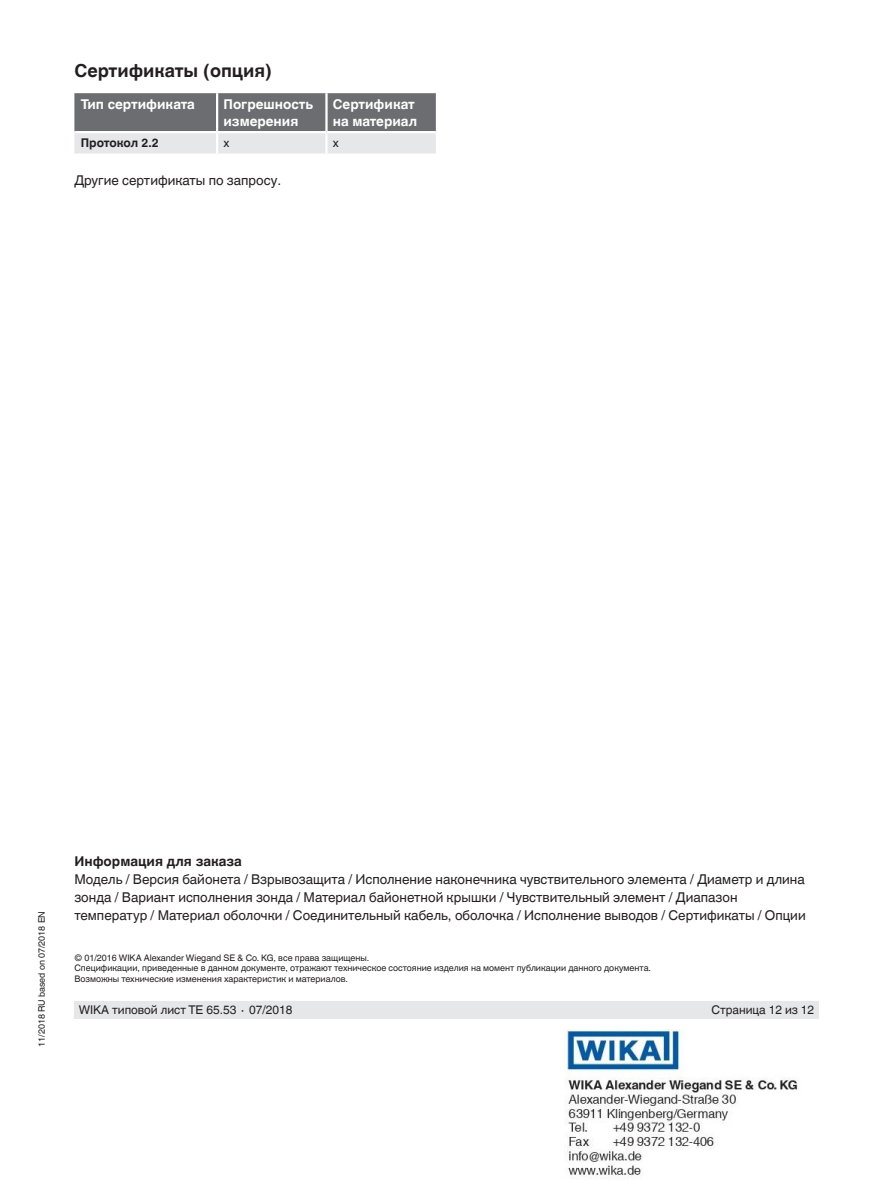
<style>
.page{position:relative;width:893px;height:1188px;background:#fff}
.page>*{position:absolute;margin:0;border:0;box-sizing:border-box;transform-origin:0 0}
.t1{font:700 18px "Helvetica World";color:#231f20}
.t2{font:13.5px/18px "Helvetica World";color:#231f20}
.t3{font:700 13.5px/16.5px "Helvetica World";color:#fff}
.t4{font:700 13.5px "Helvetica World";color:#231f20}
.t5{font:12px "Helvetica World";color:#231f20}
.t6{font:700 12px "Helvetica World";letter-spacing:-.01em;color:#231f20}
.t7{font:9px/10.5px "Helvetica World";color:#231f20}
</style>
<div class="page">
<div style="left:74px;top:1001px;width:745px;height:17px;background:#e6e7e9"></div>
<svg style="left:74px;top:93px;width:362px;height:61px;background:#98999b"></svg>
<hr style="left:216px;top:93px;width:2px;height:38px;background:#fff">
<hr style="left:325px;top:93px;width:3px;height:38px;background:#fff">
<hr style="left:216px;top:133px;width:2px;height:21px;background:#fff">
<hr style="left:325px;top:133px;width:3px;height:21px;background:#fff">
<hr style="left:74px;top:131px;width:143px;height:2px;background:#fff">
<hr style="left:217px;top:131px;width:109px;height:2px;background:#fff">
<hr style="left:326px;top:131px;width:110px;height:2px;background:#fff">
<img style="left:565px;top:1030px;width:233px;height:148px">
<h1 class="t1" style="left:74px;top:60px;width:199px">Сертификаты (опция)</h1>
<p class="t3" style="left:81px;top:96px;width:115px">Тип сертификата</p>
<p class="t3" style="left:223px;top:96px;width:91px">Погрешность измерения</p>
<p class="t3" style="left:333px;top:96px;width:86px">Сертификат на материал</p>
<p class="t6" style="left:81px;top:136px;width:79px">Протокол 2.2</p>
<p class="t5" style="left:223px;top:136px;width:7px">x</p>
<p class="t5" style="left:333px;top:136px;width:7px">x</p>
<p class="t2" style="left:74px;top:171px;width:208px">Другие сертификаты по запросу.</p>
<p class="t7" style="left:36px;top:1047px;width:137px;rotate:-90deg">11/2018 RU based on 07/2018 EN</p>
<p class="t4" style="left:74px;top:854px;width:169px">Информация для заказа</p>
<p class="t2" style="left:74px;top:871px;width:733px">Модель / Версия байонета / Взрывозащита / Исполнение наконечника чувствительного элемента / Диаметр и длина зонда / Вариант исполнения зонда / Материал байонетной крышки / Чувствительный элемент / Диапазон температур / Материал оболочки / Соединительный кабель, оболочка / Исполнение выводов / Сертификаты / Опции</p>
<p class="t7" style="left:74px;top:952px;width:578px">© 01/2016 WIKA Alexander Wiegand SE &amp; Co. KG, все права защищены.<br>Спецификации, приведенные в данном документе, отражают техническое состояние изделия на момент публикации данного документа.<br>Возможны технические изменения характеристик и материалов.</p>
<p class="t5" style="left:79px;top:1003px;width:215px">WIKA типовой лист TE 65.53 ∙ 07/2018</p>
<p class="t5" style="left:711px;top:1003px;width:104px">Страница 12 из 12</p>
</div>
